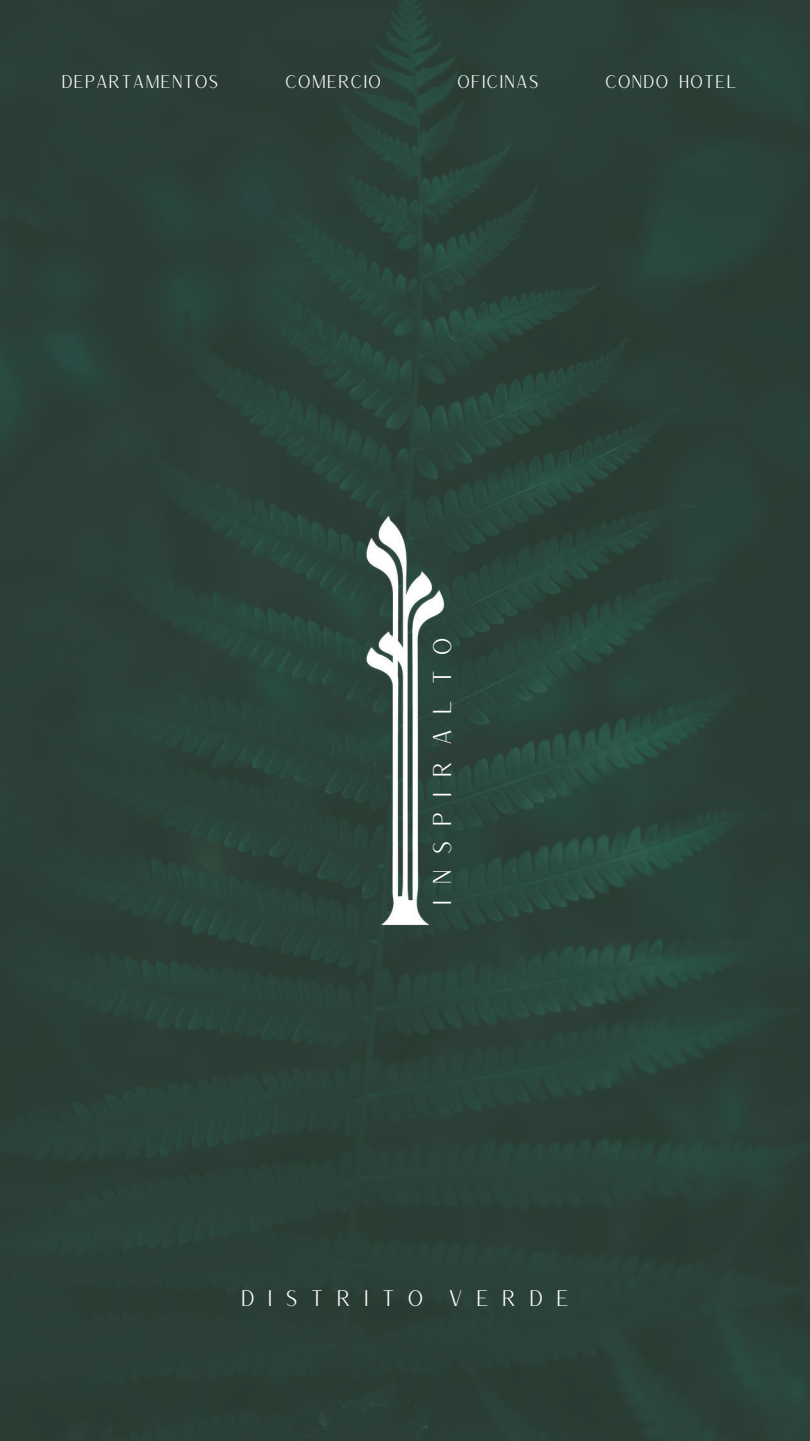
<style>
.page{position:relative;width:810px;height:1441px;background:#fff}
.page>*{position:absolute;margin:0;border:0;box-sizing:border-box;transform-origin:0 0}
.t1{font:25.1px "Versailles";letter-spacing:.545em;color:#fff}
.t2{font:22px "Versailles";letter-spacing:.545em;color:#fff}
.t3{font:18px "Versailles";color:#fdfdfd}
</style>
<div class="page">
<img style="left:0;top:0;width:810px;height:1440px">
<img style="left:351px;top:507px;width:108px;height:426px">
<p class="t3" style="left:61px;top:70px;width:159px">DEPARTAMENTOS</p>
<p class="t3" style="left:285px;top:70px;width:98px">COMERCIO</p>
<p class="t3" style="left:457px;top:70px;width:84px">OFICINAS</p>
<p class="t3" style="left:605px;top:70px;width:134px">CONDO HOTEL</p>
<h1 class="t1" style="left:426px;top:905px;width:271px;rotate:-90deg">INSPIRALTO</h1>
<p class="t2" style="left:240px;top:1283px;width:331px">DISTRITO VERDE</p>
</div>
